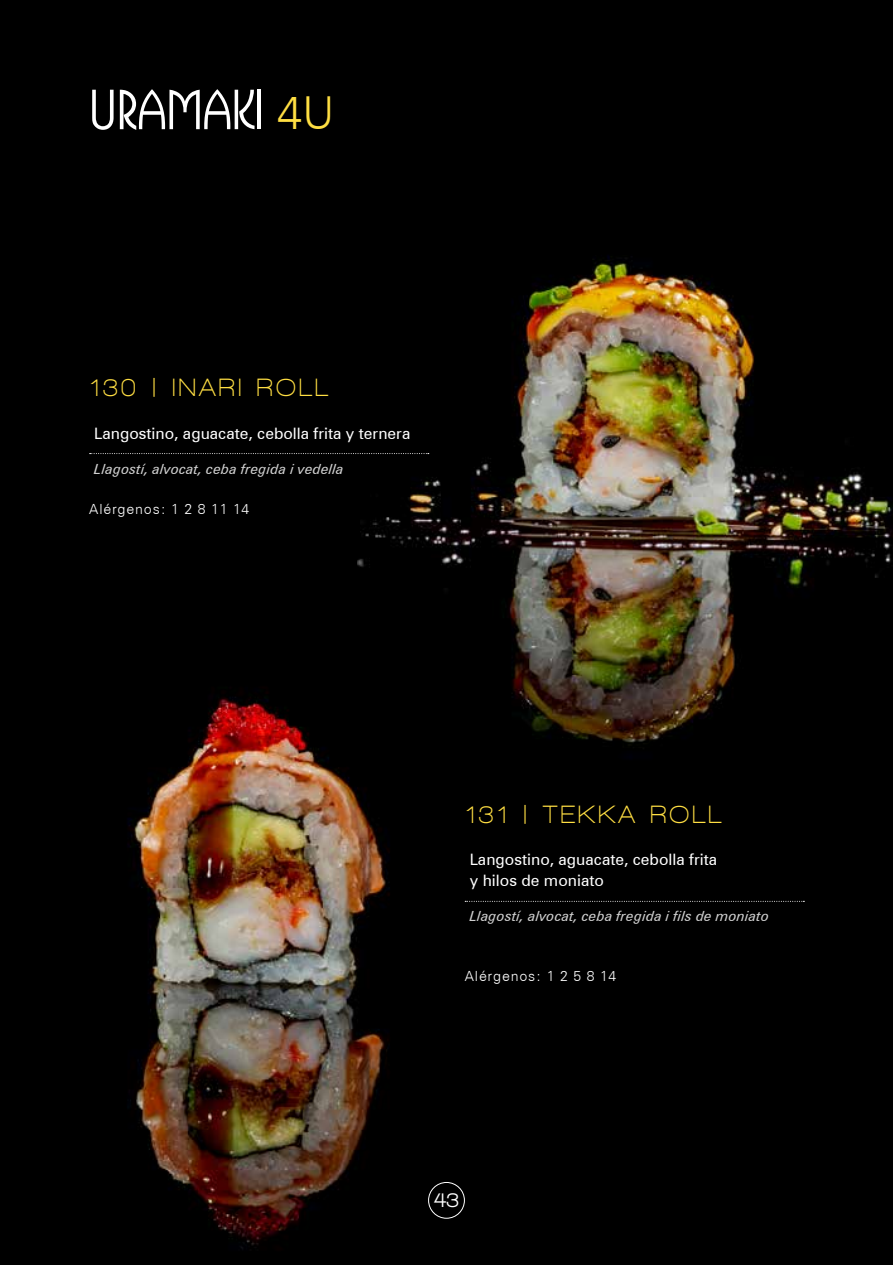
<style>
.page{position:relative;width:893px;height:1265px;background:#000}
.page>*{position:absolute;margin:0;border:0;box-sizing:border-box;transform-origin:0 0}
.t1{font:500 52.5px "Busorama IT Cby BT";letter-spacing:.005em;color:#fff}
.t2{font:700 25.55px "Walkway Expand";letter-spacing:.15em;color:#ffdf43;scale:.75 1}
.t3{font:800 21px "Walkway";color:#fff}
.t4{font:15.75px/21px "Zurich BT";color:#fff}
.t5{font:italic 14px "Zurich BT";color:#d0d0d0}
.t6{font:300 14px "Zurich BT";letter-spacing:.06em;color:#fff}
.s1{font-family:"Zurich BT";font-weight:300;font-size:45.5px;color:#ffdf43}
</style>
<div class="page">
<img style="left:357px;top:255px;width:536px;height:503px">
<img style="left:127px;top:606px;width:319px;height:644px">
<svg style="left:465px;top:901px;width:339px;height:1px"></svg>
<svg style="left:90px;top:453px;width:339px;height:1px"></svg>
<div style="left:428px;top:1182px;width:37px;height:37px;border:1px solid #fff;border-radius:50%"></div>
<h1 class="t1" style="left:89px;top:79px;width:247px">URAMAKI <span class="s1">4U</span></h1>
<h2 class="t2" style="left:89px;top:374px;width:320px">130 | INARI ROLL</h2>
<p class="t4" style="left:94px;top:422px;width:318px">Langostino, aguacate, cebolla frita y ternera</p>
<p class="t5" style="left:94px;top:459px;width:251px">Llagostí, alvocat, ceba fregida i vedella</p>
<p class="t6" style="left:89px;top:501px;width:162px">Alérgenos: 1 2 8 11 14</p>
<h2 class="t2" style="left:465px;top:801px;width:343px">131 | TEKKA ROLL</h2>
<p class="t4" style="left:470px;top:849px;width:249px">Langostino, aguacate, cebolla frita y hilos de moniato</p>
<p class="t5" style="left:470px;top:906px;width:301px">Llagostí, alvocat, ceba fregida i fils de moniato</p>
<p class="t6" style="left:465px;top:968px;width:153px">Alérgenos: 1 2 5 8 14</p>
<h3 class="t3" style="left:434px;top:1188px;width:26px">43</h3>
</div>
